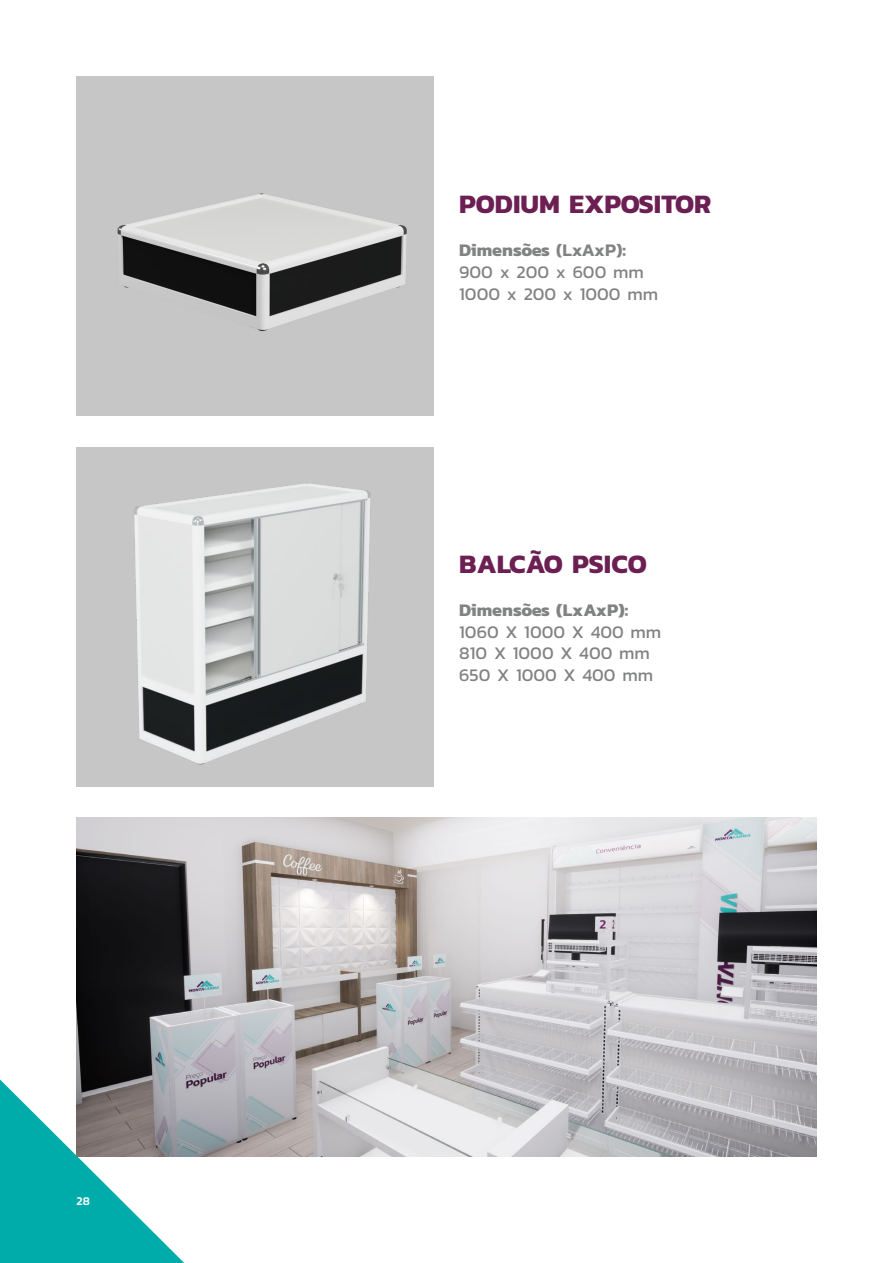
<style>
.page{position:relative;width:893px;height:1263px;background:#fff}
.page>*{position:absolute;margin:0;border:0;box-sizing:border-box;transform-origin:0 0}
.t1{font:700 27px "Kanit";color:#6c1f52}
.t2{font:18px/21.6px "Kanit";color:#818282}
.t3{font:700 18px "Kanit";color:#818282}
.t4{font:500 12px "Kanit";color:#fff}
.s1{font-weight:700}
.s2{font-weight:600}
</style>
<div class="page">
<svg style="left:0;top:706px;width:431px;height:557px"></svg>
<img style="left:77px;top:77px;width:357px;height:339px">
<div style="left:77px;top:447px;width:357px;height:339px;background:#c6c6c6"></div>
<img style="left:134px;top:483px;width:237px;height:282px">
<img style="left:77px;top:817px;width:739px;height:340px">
<p class="t4" style="left:77px;top:1192px;width:15px">28</p>
<h1 class="t1" style="left:459px;top:183px;width:253px">PODIUM EXPOSITOR</h1>
<p class="t2" style="left:459px;top:239px;width:200px"><span class="s1">Dimensões</span> <span class="s2">(LxAxP)</span><span class="s1">:<br></span>900 x 200 x 600 mm<br>1000 x 200 x 1000 mm</p>
<h1 class="t1" style="left:459px;top:543px;width:189px">BALCÃO PSICO</h1>
<p class="t3" style="left:459px;top:596px;width:171px">Dimensões (LxAxP):</p>
<p class="t2" style="left:459px;top:620px;width:204px">1060 X 1000 X 400 mm<br>810 X 1000 X 400 mm<br>650 X 1000 X 400 mm</p>
</div>
